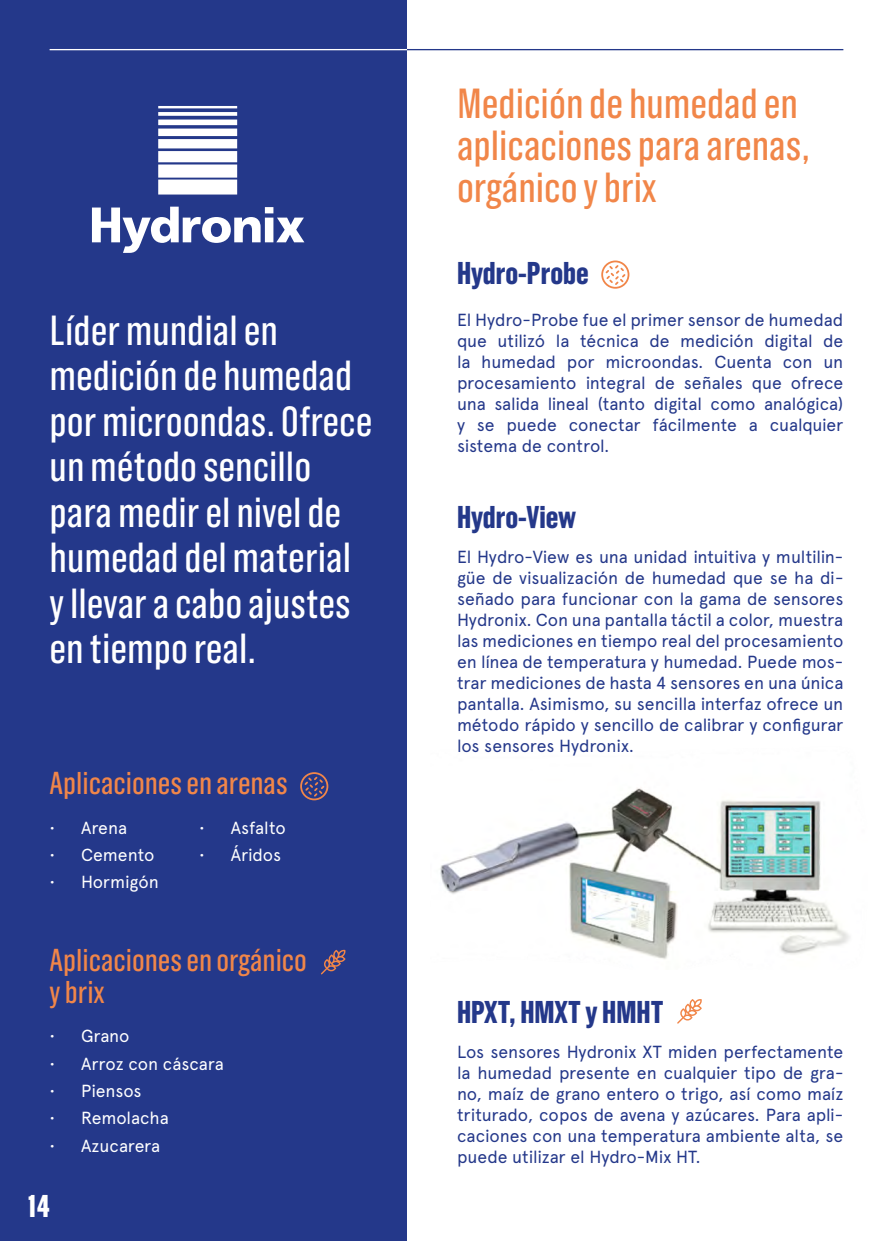
<style>
.page{position:relative;width:893px;height:1241px;background:#fff}
.page>*{position:absolute;margin:0;border:0;box-sizing:border-box;transform-origin:0 0}
.t1{font:42px/45.5px "Grotzec Cond";color:#fff}
.t2{font:42px/42px "Grotzec Cond";color:#f18649}
.t3{font:31.5px/31.5px "Grotzec Cond";color:#f18649}
.t4{font:700 31.5px "Grotzec Cond";color:#24388a}
.t5{font:700 31.5px "Grotzec Cond";color:#fff}
.t6{font:17.5px/21px "Apercu";letter-spacing:-.01em;color:#24388a;text-align:justify}
.t7{font:17.5px "Apercu";letter-spacing:-.005em;color:#fff}
</style>
<div class="page">
<img style="left:440px;top:788px;width:410px;height:171px">
<div style="left:0;top:0;width:407px;height:1240px;background:#24388a"></div>
<hr style="left:50px;top:49px;width:357px;height:1px;background:#fff">
<hr style="left:407px;top:49px;width:436px;height:1px;background:#24388a">
<svg style="left:92px;top:106px;width:212px;height:147px"></svg>
<svg style="left:677px;top:999px;width:25px;height:24px"></svg>
<svg style="left:321px;top:949px;width:24px;height:25px"></svg>
<div style="left:300px;top:772px;width:28px;height:28px;border:2px solid #f18649;border-radius:50%"></div>
<svg style="left:303px;top:775px;width:23px;height:23px"></svg>
<div style="left:601px;top:260px;width:28px;height:29px;border:2px solid #f18649;border-radius:50%"></div>
<svg style="left:604px;top:263px;width:23px;height:23px"></svg>
<h1 class="t1" style="left:50px;top:306px;width:324px">Líder mundial en medición de humedad por microondas. Ofrece un método sencillo para medir el nivel de humedad del material y llevar a cabo ajustes en tiempo real.</h1>
<h2 class="t3" style="left:50px;top:767px;width:240px">Aplicaciones en arenas</h2>
<p class="t7" style="left:50px;top:816px;width:79px">• Arena</p>
<p class="t7" style="left:50px;top:844px;width:106px">• Cemento</p>
<p class="t7" style="left:50px;top:871px;width:111px">• Hormigón</p>
<p class="t7" style="left:199px;top:816px;width:88px">• Asfalto</p>
<p class="t7" style="left:199px;top:844px;width:83px">• Áridos</p>
<h2 class="t3" style="left:50px;top:943px;width:259px">Aplicaciones en orgánico y brix</h2>
<p class="t7" style="left:50px;top:1025px;width:81px">• Grano</p>
<p class="t7" style="left:50px;top:1052px;width:176px">• Arroz con cáscara</p>
<p class="t7" style="left:50px;top:1080px;width:94px">• Piensos</p>
<p class="t7" style="left:50px;top:1107px;width:121px">• Remolacha</p>
<p class="t7" style="left:50px;top:1134px;width:112px">• Azucarera</p>
<h2 class="t5" style="left:27px;top:1185px;width:24px">14</h2>
<h1 class="t2" style="left:457px;top:82px;width:355px">Medición de humedad en aplicaciones para arenas, orgánico y brix</h1>
<h2 class="t4" style="left:457px;top:254px;width:133px">Hydro-Probe</h2>
<p class="t6" style="left:457px;top:309px;width:388px">El Hydro-Probe fue el primer sensor de humedad que utilizó la técnica de medición digital de la humedad por microondas. Cuenta con un procesamiento integral de señales que ofrece una salida lineal (tanto digital como analógica) y se puede conectar fácilmente a cualquier sistema de control.</p>
<h2 class="t4" style="left:457px;top:497px;width:121px">Hydro-View</h2>
<p class="t6" style="left:457px;top:545px;width:388px">El Hydro-View es una unidad intuitiva y multilin&shy;güe de visualización de humedad que se ha di&shy;señado para funcionar con la gama de sensores Hydronix. Con una pantalla táctil a color, muestra las mediciones en tiempo real del procesamiento en línea de temperatura y humedad. Puede mos&shy;trar mediciones de hasta 4 sensores en una única pantalla. Asimismo, su sencilla interfaz ofrece un método rápido y sencillo de calibrar y configurar los sensores Hydronix.</p>
<h2 class="t4" style="left:457px;top:992px;width:208px">HPXT, HMXT y HMHT</h2>
<p class="t6" style="left:457px;top:1041px;width:388px">Los sensores Hydronix XT miden perfectamente la humedad presente en cualquier tipo de gra&shy;no, maíz de grano entero o trigo, así como maíz triturado, copos de avena y azúcares. Para apli&shy;caciones con una temperatura ambiente alta, se puede utilizar el Hydro-Mix HT.</p>
</div>
